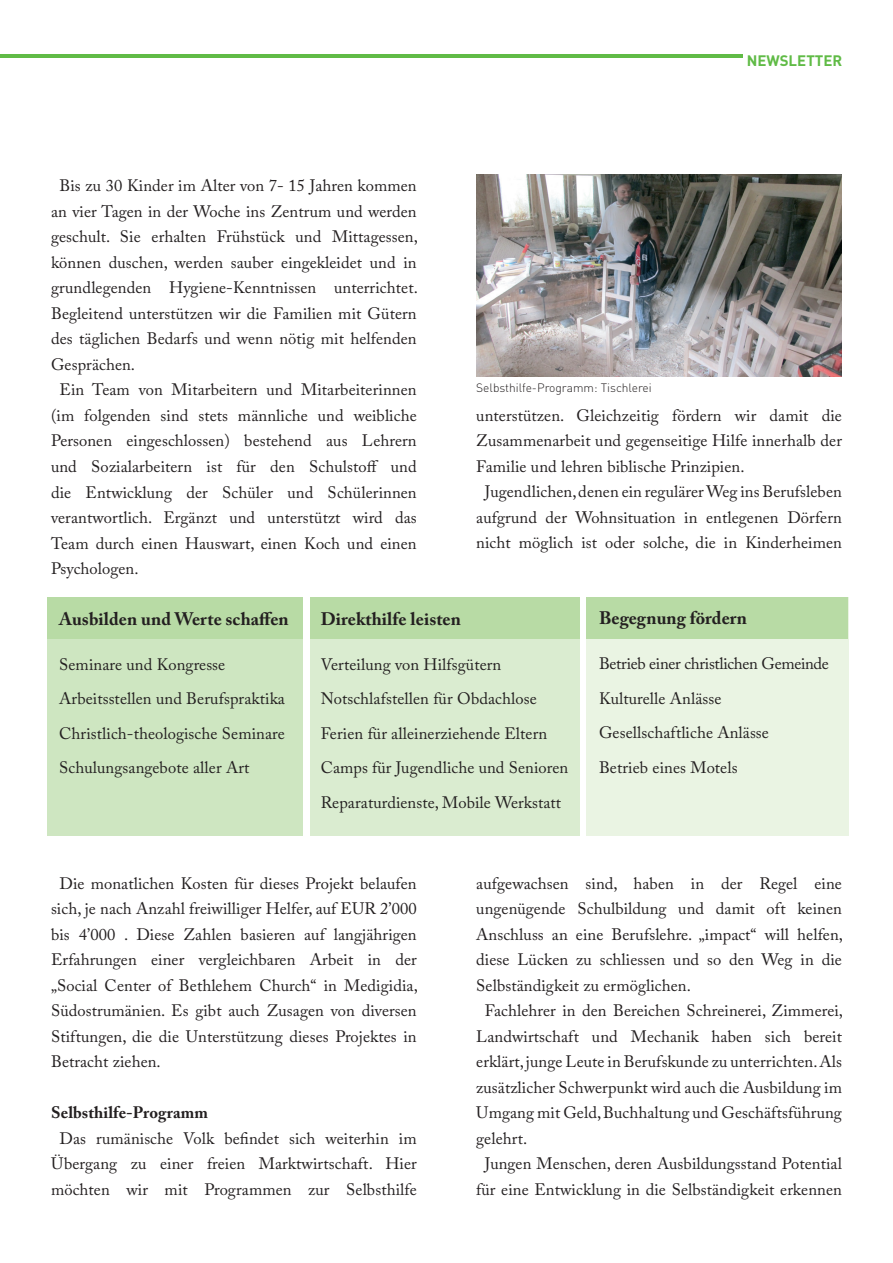
<style>
.page{position:relative;width:893px;height:1263px;background:#fff}
.page>*{position:absolute;margin:0;border:0;box-sizing:border-box;transform-origin:0 0}
.t1{font:700 18px "Adobe Caslon Pro";letter-spacing:.005em;color:#231f20}
.t2{font:16.5px/34.5px "Adobe Caslon Pro";letter-spacing:.005em;color:#231f20}
.t3{font:700 16.5px "Adobe Caslon Pro";letter-spacing:.005em;color:#231f20}
.t4{font:15px "DIN Bold Alternate";color:#60bb46}
.t5{font:12px "DIN Light Alternate";color:#231f20}
</style>
<div class="page">
<hr style="left:0;top:55px;width:170px;height:3px;background:#60bb46">
<hr style="left:26px;top:55px;width:717px;height:3px;background:#60bb46">
<div style="left:586px;top:597px;width:262px;height:238px;background:#eaf4e3"></div>
<div style="left:586px;top:597px;width:262px;height:41px;background:#b8dba5"></div>
<div style="left:310px;top:597px;width:269px;height:238px;background:#daecd0"></div>
<div style="left:310px;top:597px;width:269px;height:42px;background:#b8dba5"></div>
<div style="left:47px;top:597px;width:256px;height:238px;background:#cee6c1"></div>
<div style="left:47px;top:597px;width:256px;height:42px;background:#b8dba5"></div>
<img style="left:476px;top:174px;width:366px;height:203px">
<p class="t2" style="left:60px;top:168px;width:359px">Bis zu 30 Kinder im Alter von 7- 15 Jahren kommen</p>
<p class="t2" style="left:51px;top:194px;width:367px">an vier Tagen in der Woche ins Zentrum und werden</p>
<p class="t2" style="left:51px;top:219px;width:368px">geschult. Sie erhalten Frühstück und Mittagessen,</p>
<p class="t2" style="left:51px;top:245px;width:367px">können duschen, werden sauber eingekleidet und in</p>
<p class="t2" style="left:51px;top:270px;width:368px">grundlegenden Hygiene-Kenntnissen unterrichtet.</p>
<p class="t2" style="left:51px;top:296px;width:367px">Begleitend unterstützen wir die Familien mit Gütern</p>
<p class="t2" style="left:51px;top:321px;width:367px">des täglichen Bedarfs und wenn nötig mit helfenden</p>
<p class="t2" style="left:51px;top:347px;width:86px">Gesprächen.</p>
<p class="t2" style="left:60px;top:372px;width:359px">Ein Team von Mitarbeitern und Mitarbeiterinnen</p>
<p class="t2" style="left:51px;top:398px;width:367px">(im folgenden sind stets männliche und weibliche</p>
<p class="t2" style="left:51px;top:423px;width:367px">Personen eingeschlossen) bestehend aus Lehrern</p>
<p class="t2" style="left:51px;top:449px;width:367px">und Sozialarbeitern ist für den Schulstoff und</p>
<p class="t2" style="left:51px;top:475px;width:367px">die Entwicklung der Schüler und Schülerinnen</p>
<p class="t2" style="left:51px;top:500px;width:367px">verantwortlich. Ergänzt und unterstützt wird das</p>
<p class="t2" style="left:51px;top:526px;width:367px">Team durch einen Hauswart, einen Koch und einen</p>
<p class="t2" style="left:51px;top:551px;width:89px">Psychologen.</p>
<p class="t4" style="left:747px;top:51px;width:97px">NEWSLETTER</p>
<p class="t5" style="left:476px;top:380px;width:177px">Selbsthilfe-Programm: Tischlerei</p>
<p class="t2" style="left:476px;top:398px;width:367px">unterstützen. Gleichzeitig fördern wir damit die</p>
<p class="t2" style="left:476px;top:423px;width:367px">Zusammenarbeit und gegenseitige Hilfe innerhalb der</p>
<p class="t2" style="left:476px;top:449px;width:270px">Familie und lehren biblische Prinzipien.</p>
<p class="t2" style="left:485px;top:474px;width:359px">Jugendlichen, denen ein regulärer Weg ins Berufsleben</p>
<p class="t2" style="left:476px;top:500px;width:367px">aufgrund der Wohnsituation in entlegenen Dörfern</p>
<p class="t2" style="left:476px;top:525px;width:367px">nicht möglich ist oder solche, die in Kinderheimen</p>
<p class="t1" style="left:59px;top:608px;width:231px">Ausbilden und Werte schaffen</p>
<p class="t2" style="left:59px;top:647px;width:227px">Seminare und Kongresse<br>Arbeitsstellen und Berufspraktika<br>Christlich-theologische Seminare<br>Schulungsangebote aller Art</p>
<p class="t1" style="left:321px;top:608px;width:142px">Direkthilfe leisten</p>
<p class="t2" style="left:321px;top:647px;width:249px">Verteilung von Hilfsgütern Notschlafstellen für Obdachlose Ferien für alleinerziehende Eltern Camps für Jugendliche und Senioren Reparaturdienste, Mobile Werkstatt</p>
<p class="t1" style="left:599px;top:608px;width:150px">Begegnung fördern</p>
<p class="t2" style="left:599px;top:646px;width:231px">Betrieb einer christlichen Gemeinde<br>Kulturelle Anlässe<br>Gesellschaftliche Anlässe<br>Betrieb eines Motels</p>
<p class="t2" style="left:51px;top:870px;width:368px;line-height:25.5px;text-align:justify;text-indent:8px">Die monatlichen Kosten für dieses Projekt belaufen sich, je nach Anzahl freiwilliger Helfer, auf EUR 2’000 bis 4’000 . Diese Zahlen basieren auf langjährigen Erfahrungen einer vergleichbaren Arbeit in der „Social Center of Bethlehem Church“ in Medigidia, Südostrumänien. Es gibt auch Zusagen von diversen Stiftungen, die die Unterstützung dieses Projektes in Betracht ziehen.</p>
<p class="t3" style="left:51px;top:1103px;width:158px">Selbsthilfe-Programm</p>
<p class="t2" style="left:51px;top:1125px;width:367px;line-height:25.5px;text-align:center">Das rumänische Volk befindet sich weiterhin im<br>Übergang zu einer freien Marktwirtschaft. Hier möchten wir mit Programmen zur Selbsthilfe</p>
<p class="t2" style="left:476px;top:866px;width:367px">aufgewachsen sind, haben in der Regel eine</p>
<p class="t2" style="left:476px;top:891px;width:367px">ungenügende Schulbildung und damit oft keinen</p>
<p class="t2" style="left:476px;top:917px;width:368px">Anschluss an eine Berufslehre. „impact“ will helfen,</p>
<p class="t2" style="left:476px;top:942px;width:367px">diese Lücken zu schliessen und so den Weg in die</p>
<p class="t2" style="left:476px;top:968px;width:216px">Selbständigkeit zu ermöglichen.</p>
<p class="t2" style="left:485px;top:993px;width:360px">Fachlehrer in den Bereichen Schreinerei, Zimmerei,</p>
<p class="t2" style="left:476px;top:1019px;width:367px">Landwirtschaft und Mechanik haben sich bereit</p>
<p class="t2" style="left:476px;top:1044px;width:367px">erklärt, junge Leute in Berufskunde zu unterrichten. Als</p>
<p class="t2" style="left:476px;top:1070px;width:367px">zusätzlicher Schwerpunkt wird auch die Ausbildung im</p>
<p class="t2" style="left:476px;top:1095px;width:367px">Umgang mit Geld, Buchhaltung und Geschäftsführung</p>
<p class="t2" style="left:476px;top:1121px;width:52px">gelehrt.</p>
<p class="t2" style="left:485px;top:1146px;width:359px">Jungen Menschen, deren Ausbildungsstand Potential</p>
<p class="t2" style="left:476px;top:1172px;width:367px">für eine Entwicklung in die Selbständigkeit erkennen</p>
</div>
